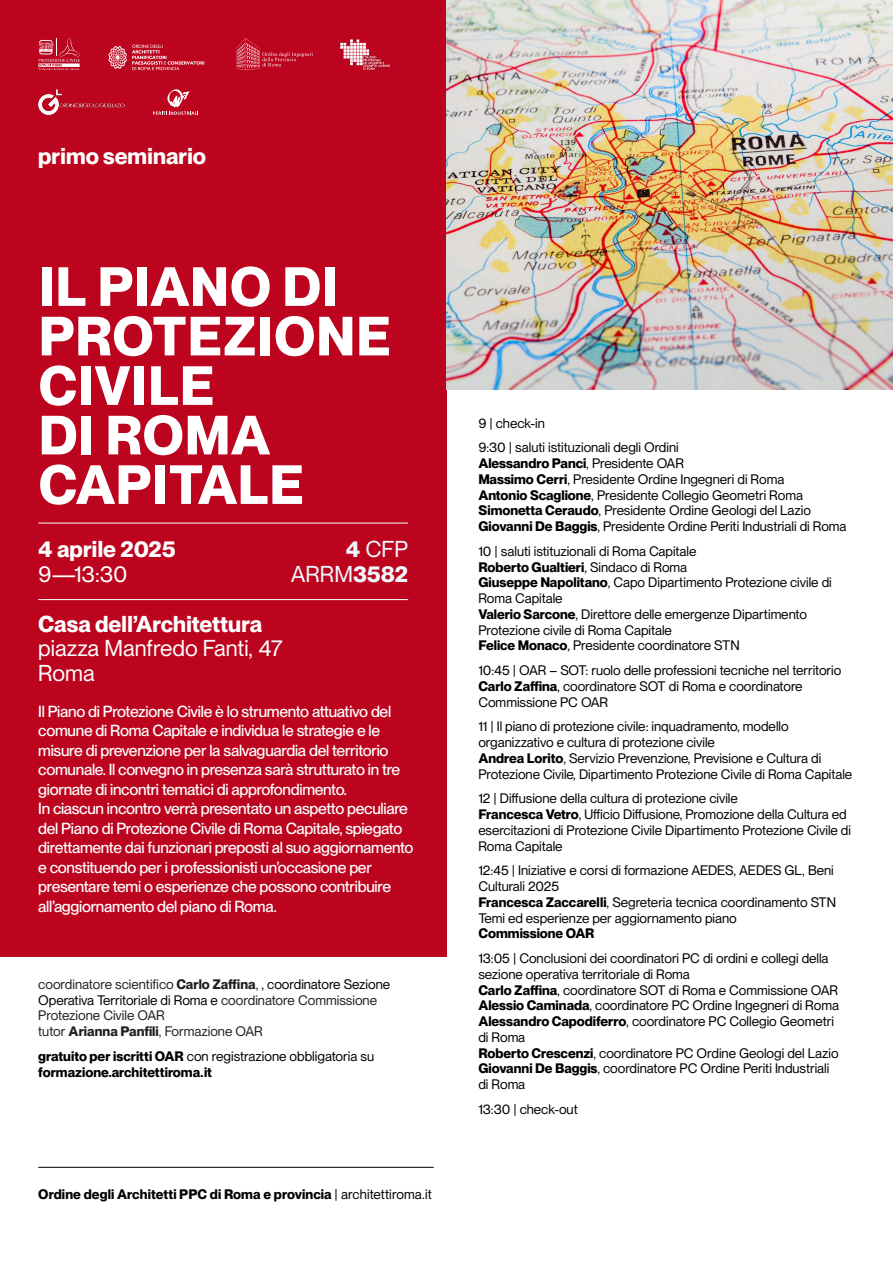
<style>
.page{position:relative;width:893px;height:1263px;background:#fff}
.page>*{position:absolute;margin:0;border:0;box-sizing:border-box;transform-origin:0 0}
.t1{font:700 54px/49.5px "PP Neue Montreal";letter-spacing:.01em;color:#fff}
.t2{font:700 22.5px "PP Neue Montreal";color:#fff}
.t3{font:22.5px "PP Neue Montreal";color:#fff}
.t4{font:22.5px "PP Neue Montreal";color:#eef8fd}
.t5{font:500 15.75px/19.5px "PP Neue Montreal";letter-spacing:-.02em;color:#fff}
.t6{font:13.5px/15.8px "PP Neue Montreal";letter-spacing:-.005em;color:#000}
.t7{font:700 13.5px/15.8px "PP Neue Montreal";color:#000}
.t8{font:13.5px/15.8px "PP Neue Montreal";letter-spacing:-.005em;color:#231f20}
.s1{font-weight:700}
.s2{color:#000}
.s3{font-weight:400}
</style>
<div class="page">
<div style="left:0;top:0;width:446px;height:957px;background:#bc041e"></div>
<hr style="left:39px;top:599px;width:369px;height:1px;background:#fff">
<hr style="left:39px;top:523px;width:369px;height:1px;background:#fff">
<hr style="left:38px;top:1167px;width:396px;height:1px;background:#000">
<svg style="left:108px;top:45px;width:96px;height:25px"></svg>
<img style="left:446px;top:0;width:447px;height:389px">
<svg style="left:236px;top:38px;width:77px;height:32px"></svg>
<img style="left:340px;top:39px;width:50px;height:31px">
<img style="left:38px;top:89px;width:86px;height:26px">
<svg style="left:38px;top:38px;width:42px;height:32px"></svg>
<svg style="left:153px;top:89px;width:45px;height:26px"></svg>
<p class="t2" style="left:38px;top:142px;width:169px">primo seminario</p>
<p class="t1" style="left:39px;top:263px;width:354px">IL PIANO DI<br>PROTEZIONE<br>CIVILE<br>DI ROMA<br>CAPITALE</p>
<p class="t2" style="left:38px;top:536px;width:139px">4 aprile 2025</p>
<p class="t3" style="left:38px;top:561px;width:91px">9—13:30</p>
<p class="t2" style="left:38px;top:610px;width:226px">Casa dell’Architettura</p>
<p class="t3" style="left:38px;top:635px;width:246px">piazza Manfredo Fanti, 47</p>
<p class="t3" style="left:38px;top:660px;width:58px">Roma</p>
<p class="t4" style="left:346px;top:536px;width:64px"><span class="s1">4</span> CFP</p>
<p class="t4" style="left:291px;top:561px;width:119px">ARRM<span class="s1">3582</span></p>
<p class="t5" style="left:38px;top:701px;width:364px">Il Piano di Protezione Civile è lo strumento attuativo del comune di Roma Capitale e individua le strategie e le misure di prevenzione per la salvaguardia del territorio comunale. Il convegno in presenza sarà strutturato in tre giornate di incontri tematici di approfondimento.</p>
<p class="t5" style="left:38px;top:799px;width:377px">In ciascun incontro verrà presentato un aspetto peculiare del Piano di Protezione Civile di Roma Capitale, spiegato direttamente dai funzionari preposti al suo aggiornamento e constituendo per i professionisti un’occasione per presentare temi o esperienze che possono contribuire all’aggiornamento del piano di Roma.</p>
<p class="t8" style="left:38px;top:976px;width:353px">coordinatore scientifico <span class="s1">Carlo Zaffina</span>, <span class="s2">, coordinatore Sezione<br>Operativa Territoriale di Roma e</span> coordinatore Commissione<br>Protezione Civile OAR</p>
<p class="t8" style="left:38px;top:1023px;width:226px">tutor <span class="s1">Arianna Panfili</span>, Formazione OAR</p>
<p class="t7" style="left:38px;top:1048px;width:337px">gratuito per iscritti OAR <span class="s3">con registrazione obbligatoria su </span>formazione.architettiroma.it</p>
<p class="t7" style="left:38px;top:1187px;width:395px">Ordine degli Architetti PPC di Roma e provincia <span class="s3">| architettiroma.it</span></p>
<p class="t6" style="left:478px;top:415px;width:68px">9 | check-in</p>
<p class="t6" style="left:478px;top:440px;width:202px">9:30 | saluti istituzionali degli Ordini</p>
<p class="t7" style="left:478px;top:456px;width:207px">Alessandro Panci<span class="s3">, Presidente OAR</span></p>
<p class="t6" style="left:478px;top:471px;width:308px"><span class="s1">Massimo Cerri</span>, Presidente Ordine Ingegneri di Roma</p>
<p class="t6" style="left:478px;top:487px;width:326px"><span class="s1">Antonio Scaglione</span>, Presidente Collegio Geometri Roma</p>
<p class="t6" style="left:478px;top:503px;width:334px"><span class="s1">Simonetta Ceraudo</span>, Presidente Ordine Geologi del Lazio</p>
<p class="t6" style="left:478px;top:518px;width:370px"><span class="s1">Giovanni De Baggis</span>, Presidente Ordine Periti Industriali di Roma</p>
<p class="t6" style="left:478px;top:543px;width:220px">10 | saluti istituzionali di Roma Capitale</p>
<p class="t7" style="left:478px;top:559px;width:210px">Roberto Gualtieri<span class="s3">, Sindaco di Roma</span></p>
<p class="t6" style="left:478px;top:575px;width:355px"><span class="s1">Giuseppe Napolitano</span>, Capo Dipartimento Protezione civile di<br>Roma Capitale</p>
<p class="t6" style="left:478px;top:606px;width:330px"><span class="s1">Valerio Sarcone</span>, Direttore delle emergenze Dipartimento<br>Protezione civile di Roma Capitale</p>
<p class="t6" style="left:478px;top:638px;width:263px"><span class="s1">Felice Monaco</span>, Presidente coordinatore STN</p>
<p class="t6" style="left:478px;top:662px;width:364px">10:45 | OAR – SOT: ruolo delle professioni tecniche nel territorio</p>
<p class="t6" style="left:478px;top:678px;width:326px"><span class="s1">Carlo Zaffina</span>, coordinatore SOT di Roma e coordinatore<br>Commissione PC OAR</p>
<p class="t6" style="left:478px;top:719px;width:312px">11 | Il piano di protezione civile: inquadramento, modello organizzativo e cultura di protezione civile</p>
<p class="t6" style="left:478px;top:750px;width:375px"><span class="s1">Andrea Lorito</span>, Servizio Prevenzione, Previsione e Cultura di<br>Protezione Civile, Dipartimento Protezione Civile di Roma Capitale</p>
<p class="t6" style="left:478px;top:791px;width:261px">12 | Diffusione della cultura di protezione civile</p>
<p class="t6" style="left:478px;top:806px;width:374px"><span class="s1">Francesca Vetro</span>, Ufficio Diffusione, Promozione della Cultura ed esercitazioni di Protezione Civile Dipartimento Protezione Civile di<br>Roma Capitale</p>
<p class="t6" style="left:478px;top:863px;width:357px">12:45 | Iniziative e corsi di formazione AEDES, AEDES GL, Beni<br>Culturali 2025</p>
<p class="t6" style="left:478px;top:894px;width:359px"><span class="s1">Francesca Zaccarelli</span>, Segreteria tecnica coordinamento STN</p>
<p class="t6" style="left:478px;top:910px;width:260px">Temi ed esperienze per aggiornamento piano</p>
<p class="t7" style="left:478px;top:926px;width:118px">Commissione OAR</p>
<p class="t6" style="left:478px;top:950px;width:352px">13:05 | Conclusioni dei coordinatori PC di ordini e collegi della sezione operativa territoriale di Roma</p>
<p class="t6" style="left:478px;top:982px;width:361px"><span class="s1">Carlo Zaffina</span>, coordinatore SOT di Roma e Commissione OAR</p>
<p class="t6" style="left:478px;top:998px;width:362px"><span class="s1">Alessio Caminada</span>, coordinatore PC Ordine Ingegneri di Roma</p>
<p class="t6" style="left:478px;top:1013px;width:357px"><span class="s1">Alessandro Capodiferro</span>, coordinatore PC Collegio Geometri</p>
<p class="t6" style="left:478px;top:1029px;width:48px">di Roma</p>
<p class="t6" style="left:478px;top:1045px;width:362px"><span class="s1">Roberto Crescenzi</span>, coordinatore PC Ordine Geologi del Lazio</p>
<p class="t6" style="left:478px;top:1061px;width:352px"><span class="s1">Giovanni De Baggis</span>, coordinatore PC Ordine Periti Industriali</p>
<p class="t6" style="left:478px;top:1076px;width:48px">di Roma</p>
<p class="t6" style="left:478px;top:1101px;width:101px">13:30 | check-out</p>
</div>
